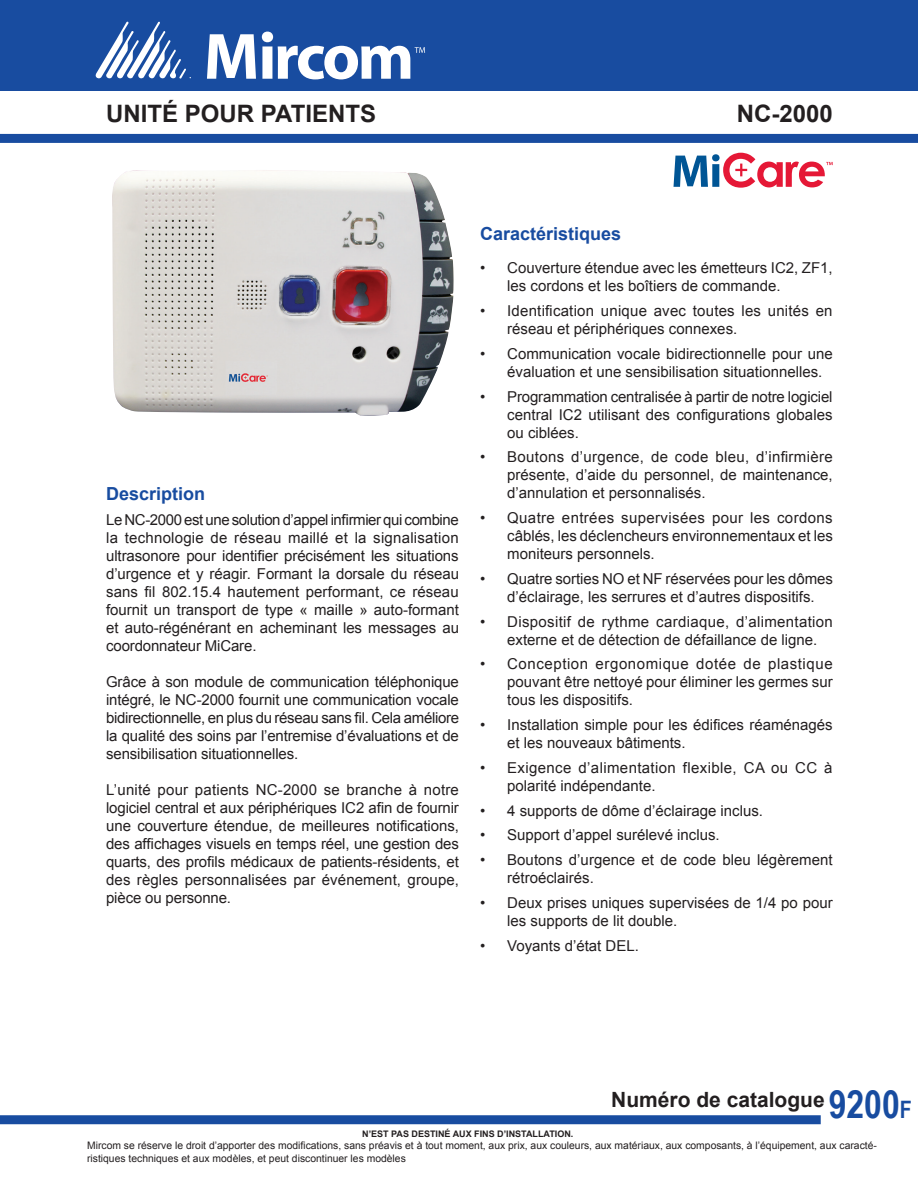
<style>
.page{position:relative;width:918px;height:1188px;background:#fff}
.page>*{position:absolute;margin:0;border:0;box-sizing:border-box;transform-origin:0 0}
.t1{font:700 39px "Arial Narrow";color:#184ca0}
.t2{font:700 24px "Arial";color:#231f20}
.t3{font:700 21px "Arial";color:#231f20}
.heading_1{font:700 18px "Arial";color:#184ca0}
.heading_3{font:700 18px "Arial";color:#184ca0}
.t4{font:15px/18px "Arial";color:#231f20;text-align:justify}
.t5{font:15px/18px "Arial";letter-spacing:.02em;color:#231f20}
.t6{font:15px/18px "Arial";letter-spacing:.025em;color:#231f20}
.t7{font:10.35px/12.5px "Arial";color:#231f20}
.t8{font:700 9px "Arial";color:#231f20}
.s1{font-size:24px}
</style>
<div class="page">
<div style="left:0;top:0;width:918px;height:90px;background:#184ca0"></div>
<div style="left:0;top:134px;width:918px;height:9px;background:#184ca0"></div>
<svg style="left:207px;top:34px;width:49px;height:45px"></svg>
<svg style="left:262px;top:32px;width:163px;height:47px"></svg>
<svg style="left:96px;top:22px;width:95px;height:57px"></svg>
<div style="left:0;top:1115px;width:821px;height:9px;background:#184ca0"></div>
<svg style="left:674px;top:153px;width:159px;height:35px"></svg>
<img style="left:112px;top:170px;width:342px;height:246px">
<p class="t2" style="left:106px;top:98px;width:271px">UNITÉ POUR PATIENTS</p>
<p class="t2" style="left:737px;top:98px;width:98px">NC-2000</p>
<p class="heading_3" style="left:106px;top:482px;width:101px">Description</p>
<p class="t4" style="left:106px;top:511px;width:354px">Le NC-2000 est une solution d’appel infirmier qui combine la technologie de réseau maillé et la signalisation ultrasonore pour identifier précisément les situations d’urgence et y réagir. Formant la dorsale du réseau sans fil 802.15.4 hautement performant, ce réseau fournit un transport de type « maille » auto-formant et auto-régénérant en acheminant les messages au coordonnateur MiCare.</p>
<p class="t4" style="left:106px;top:673px;width:354px">Grâce à son module de communication téléphonique intégré, le NC-2000 fournit une communication vocale bidirectionnelle, en plus du réseau sans fil. Cela améliore la qualité des soins par l’entremise d’évaluations et de sensibilisation situationnelles.</p>
<p class="t4" style="left:106px;top:781px;width:355px">L’unité pour patients NC-2000 se branche à notre logiciel central et aux périphériques IC2 afin de fournir une couverture étendue, de meilleures notifications, des affichages visuels en temps réel, une gestion des quarts, des profils médicaux de patients-résidents, et des règles personnalisées par événement, groupe, pièce ou personne.</p>
<p class="heading_1" style="left:480px;top:221px;width:143px">Caractéristiques</p>
<p class="t4" style="left:507px;top:259px;width:327px;text-indent:-27px">• Couverture étendue avec les émetteurs IC2, ZF1, les cordons et les boîtiers de commande.</p>
<p class="t4" style="left:507px;top:302px;width:327px;text-indent:-27px">• Identification unique avec toutes les unités en réseau et périphériques connexes.</p>
<p class="t4" style="left:507px;top:345px;width:327px;text-indent:-27px">• Communication vocale bidirectionnelle pour une évaluation et une sensibilisation situationnelles.</p>
<p class="t4" style="left:507px;top:387px;width:327px;text-indent:-27px">• Programmation centralisée à partir de notre logiciel central IC2 utilisant des configurations globales ou ciblées.</p>
<p class="t4" style="left:507px;top:448px;width:327px;text-indent:-27px">• Boutons d’urgence, de code bleu, d’infirmière présente, d’aide du personnel, de maintenance, d’annulation et personnalisés.</p>
<p class="t4" style="left:507px;top:509px;width:327px;text-indent:-27px">• Quatre entrées supervisées pour les cordons câblés, les déclencheurs environnementaux et les moniteurs personnels.</p>
<p class="t4" style="left:480px;top:570px;width:354px;text-align:center">• Quatre sorties NO et NF réservées pour les dômes d’éclairage, les serrures et d’autres dispositifs.</p>
<p class="t5" style="left:507px;top:612px;width:327px;text-indent:-27px">• Dispositif de rythme cardiaque, d’alimentation externe et de détection de défaillance de ligne.</p>
<p class="t4" style="left:507px;top:655px;width:327px;text-indent:-27px">• Conception ergonomique dotée de plastique pouvant être nettoyé pour éliminer les germes sur tous les dispositifs.</p>
<p class="t4" style="left:507px;top:716px;width:327px;text-indent:-27px">• Installation simple pour les édifices réaménagés et les nouveaux bâtiments.</p>
<p class="t6" style="left:507px;top:759px;width:327px;text-indent:-27px">• Exigence d’alimentation flexible, CA ou CC à polarité indépendante.</p>
<p class="t4" style="left:480px;top:801px;width:284px">• 4 supports de dôme d’éclairage inclus.</p>
<p class="t4" style="left:480px;top:826px;width:241px">• Support d’appel surélevé inclus.</p>
<p class="t4" style="left:507px;top:851px;width:327px;text-indent:-27px">• Boutons d’urgence et de code bleu légèrement rétroéclairés.</p>
<p class="t4" style="left:507px;top:894px;width:327px;text-indent:-27px">• Deux prises uniques supervisées de 1/4 po pour les supports de lit double.</p>
<p class="t4" style="left:480px;top:936px;width:160px">• Voyants d’état DEL.</p>
<p class="t1" style="left:829px;top:1075px;width:85px">9200<span class="s1">F</span></p>
<p class="t3" style="left:611px;top:1086px;width:215px">Numéro de catalogue</p>
<p class="t8" style="left:362px;top:1128px;width:213px">N’EST PAS DESTINÉ AUX FINS D’INSTALLATION.</p>
<p class="t7" style="left:87px;top:1139px;width:791px">Mircom se réserve le droit d’apporter des modifications, sans préavis et à tout moment, aux prix, aux couleurs, aux matériaux, aux composants, à l’équipement, aux caracté&shy;ristiques techniques et aux modèles, et peut discontinuer les modèles</p>
</div>
